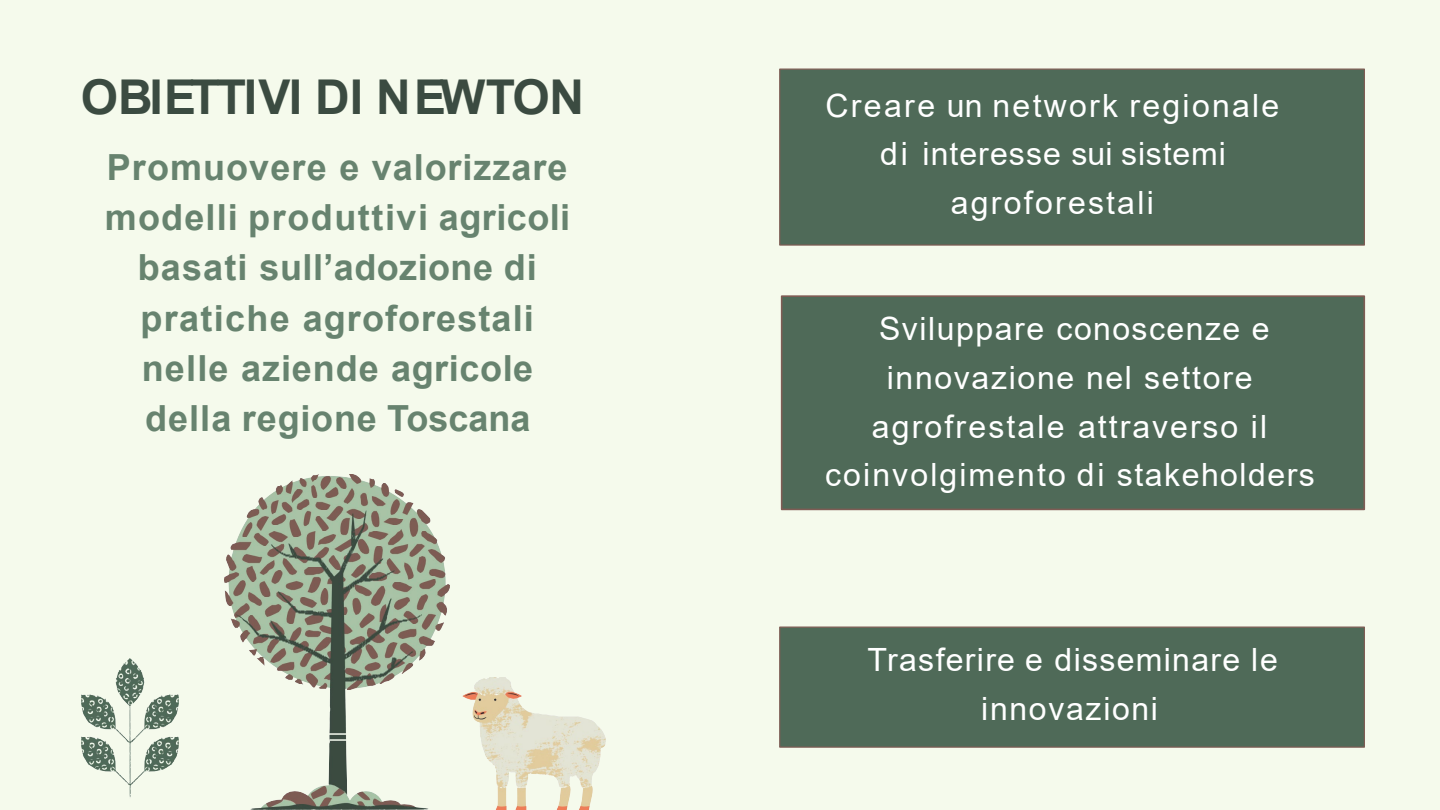
<style>
.page{position:relative;width:1440px;height:810px;background:#f5faec}
.page>*{position:absolute;margin:0;border:0;box-sizing:border-box;transform-origin:0 0}
.t1{font:700 48px "Arial";letter-spacing:-.02em;color:#3b4b41}
.t2{font:700 36px/50.1px "Arial";letter-spacing:.03em;color:#67836f;text-align:center}
.t3{font:32px/48.8px "Arial";letter-spacing:.05em;color:#fff;text-align:center}
.t4{font:32px/48.8px "Arial";letter-spacing:.07em;color:#fff;text-align:center}
</style>
<div class="page">
<div style="left:781px;top:295px;width:584px;height:215px;background:#4f6a58;border:2px solid #7e5c54"></div>
<div style="left:779px;top:69px;width:586px;height:177px;background:#4f6a58;border:1px solid #7e5c54"></div>
<div style="left:779px;top:627px;width:586px;height:121px;background:#4f6a58;border:1px solid #7e5c54"></div>
<img style="left:225px;top:474px;width:225px;height:336px">
<img style="left:81px;top:658px;width:97px;height:140px">
<img style="left:462px;top:677px;width:143px;height:133px">
<h2 class="t1" style="left:81px;top:63px;width:505px">OBIETTIVI DI NEWTON</h2>
<p class="t2" style="left:105px;top:143px;width:467px">Promuovere e valorizzare modelli produttivi agricoli basati sull’adozione di pratiche agroforestali nelle aziende agricole della regione Toscana</p>
<p class="t4" style="left:825px;top:81px;width:455px">Creare un network regionale di interesse sui sistemi agroforestali</p>
<p class="t3" style="left:825px;top:304px;width:491px">Sviluppare conoscenze e innovazione nel settore agrofrestale attraverso il coinvolgimento di stakeholders</p>
<p class="t3" style="left:868px;top:635px;width:412px">Trasferire e disseminare le innovazioni</p>
</div>
